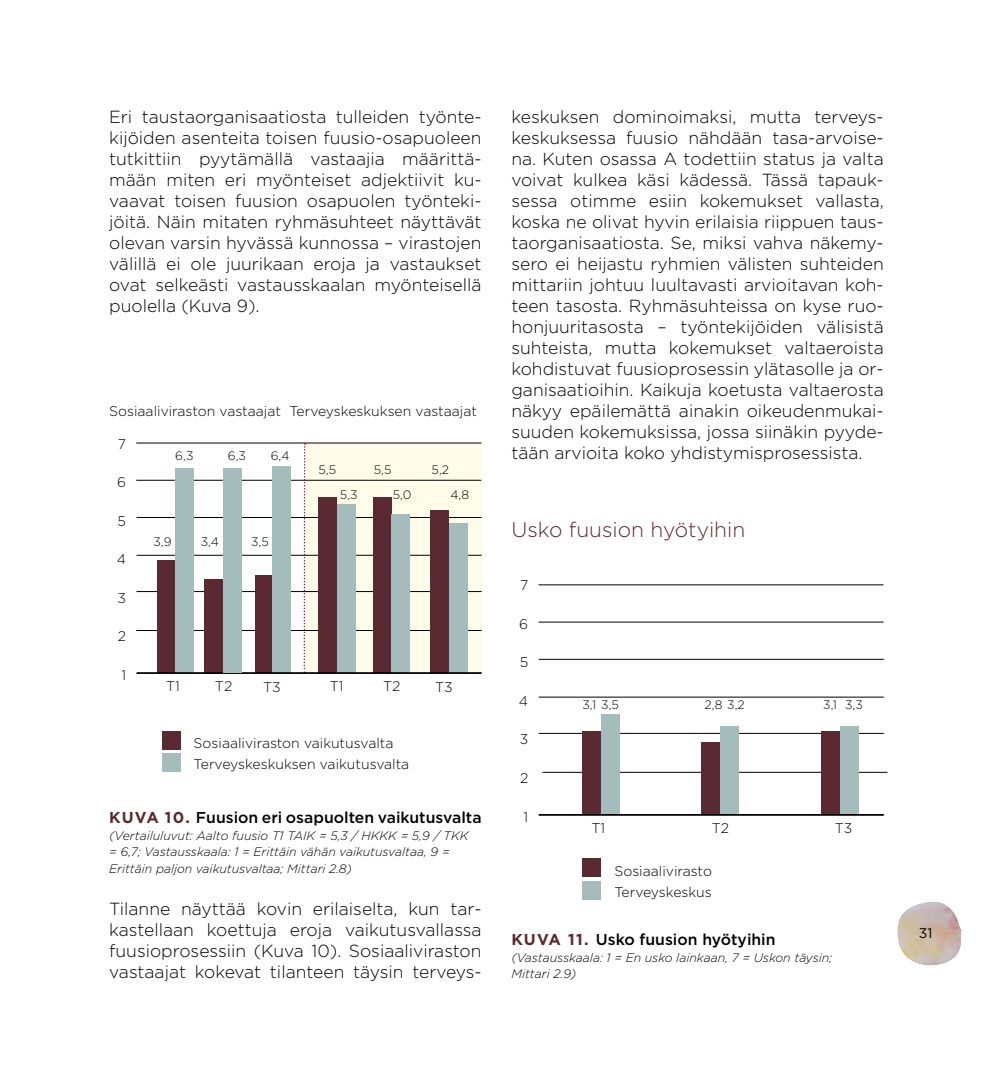
<style>
.page{position:relative;width:993px;height:1092px;background:#fff}
.page>*{position:absolute;margin:0;border:0;box-sizing:border-box;transform-origin:0 0}
.t1{font:300 21px "Gotham";color:#5a2931}
.t2{font:300 17.5px/21px "Gotham";color:#000;text-align:justify}
.t3{font:500 15.75px "Gotham";color:#000}
.t4{font:300 14px/21px "Gotham";color:#000}
.t5{font:14px "Gotham";color:#000}
.t6{font:italic 300 12.25px/16.6px "Gotham";color:#000}
.t7{font:300 12.25px "Gotham";color:#000}
.s1{font-weight:700;color:#5a2931}
</style>
<div class="page">
<svg style="left:897px;top:901px;width:65px;height:65px"></svg>
<div style="left:303px;top:443px;width:178px;height:231px;background:#fffdea"></div>
<hr style="left:136px;top:630px;width:345px;height:1px;background:#000">
<hr style="left:136px;top:555px;width:345px;height:1px;background:#000">
<hr style="left:136px;top:591px;width:345px;height:1px;background:#000">
<hr style="left:136px;top:517px;width:345px;height:1px;background:#000">
<div style="left:157px;top:560px;width:18px;height:113px;background:#5a2931"></div>
<div style="left:204px;top:579px;width:19px;height:94px;background:#5a2931"></div>
<div style="left:255px;top:574px;width:19px;height:98px;background:#5a2931"></div>
<div style="left:317px;top:497px;width:19px;height:175px;background:#5a2931"></div>
<div style="left:372px;top:497px;width:19px;height:175px;background:#5a2931"></div>
<div style="left:430px;top:510px;width:19px;height:162px;background:#5a2931"></div>
<div style="left:336px;top:504px;width:19px;height:169px;background:#a5bcbc"></div>
<div style="left:391px;top:514px;width:19px;height:159px;background:#a5bcbc"></div>
<div style="left:449px;top:523px;width:19px;height:149px;background:#a5bcbc"></div>
<div style="left:162px;top:730px;width:18px;height:19px;background:#5a2931"></div>
<div style="left:162px;top:753px;width:18px;height:19px;background:#a5bcbc"></div>
<hr style="left:136px;top:442px;width:345px;height:1px;background:#000">
<hr style="left:136px;top:480px;width:345px;height:1px;background:#000">
<svg style="left:303px;top:443px;width:2px;height:229px"></svg>
<div style="left:175px;top:468px;width:18px;height:205px;background:#a5bcbc"></div>
<div style="left:272px;top:465px;width:18px;height:207px;background:#a5bcbc"></div>
<hr style="left:136px;top:672px;width:345px;height:2px;background:#000">
<div style="left:223px;top:468px;width:19px;height:205px;background:#a5bcbc"></div>
<hr style="left:542px;top:772px;width:345px;height:1px;background:#000">
<hr style="left:538px;top:696px;width:345px;height:1px;background:#000">
<hr style="left:538px;top:733px;width:345px;height:1px;background:#000">
<hr style="left:538px;top:659px;width:345px;height:1px;background:#000">
<div style="left:581px;top:731px;width:19px;height:83px;background:#5a2931"></div>
<div style="left:701px;top:742px;width:19px;height:72px;background:#5a2931"></div>
<div style="left:820px;top:731px;width:19px;height:83px;background:#5a2931"></div>
<div style="left:600px;top:714px;width:19px;height:100px;background:#a5bcbc"></div>
<div style="left:720px;top:726px;width:19px;height:88px;background:#a5bcbc"></div>
<div style="left:839px;top:726px;width:19px;height:88px;background:#a5bcbc"></div>
<hr style="left:538px;top:814px;width:345px;height:1px;background:#000">
<div style="left:581px;top:858px;width:19px;height:18px;background:#5a2931"></div>
<div style="left:581px;top:880px;width:19px;height:19px;background:#a5bcbc"></div>
<hr style="left:538px;top:584px;width:345px;height:1px;background:#000">
<hr style="left:538px;top:621px;width:345px;height:1px;background:#000">
<p class="t2" style="left:109px;top:106px;width:374px">Eri taustaorganisaatiosta tulleiden työnte&shy;kijöiden asenteita toisen fuusio-osapuoleen tutkittiin pyytämällä vastaajia määrittä&shy;mään miten eri myönteiset adjektiivit ku&shy;vaavat toisen fuusion osapuolen työnteki&shy;jöitä. Näin mitaten ryhmäsuhteet näyttävät olevan varsin hyvässä kunnossa – virastojen välillä ei ole juurikaan eroja ja vastaukset ovat selkeästi vastausskaalan myönteisellä puolella (Kuva 9).</p>
<p class="t4" style="left:109px;top:400px;width:369px">Sosiaaliviraston vastaajat Terveyskeskuksen vastaajat</p>
<p class="t4" style="left:118px;top:432px;width:10px">7</p>
<p class="t4" style="left:117px;top:471px;width:10px">6</p>
<p class="t4" style="left:118px;top:509px;width:10px">5</p>
<p class="t4" style="left:117px;top:548px;width:11px">4</p>
<p class="t4" style="left:117px;top:586px;width:10px">3</p>
<p class="t4" style="left:118px;top:625px;width:10px">2</p>
<p class="t4" style="left:121px;top:663px;width:6px">1</p>
<p class="t7" style="left:175px;top:447px;width:20px">6,3</p>
<p class="t7" style="left:228px;top:447px;width:20px">6,3</p>
<p class="t7" style="left:270px;top:447px;width:20px">6,4</p>
<p class="t7" style="left:318px;top:461px;width:19px">5,5</p>
<p class="t7" style="left:373px;top:461px;width:19px">5,5</p>
<p class="t7" style="left:431px;top:461px;width:19px">5,2</p>
<p class="t7" style="left:340px;top:487px;width:19px">5,3</p>
<p class="t7" style="left:393px;top:487px;width:20px">5,0</p>
<p class="t7" style="left:450px;top:487px;width:20px">4,8</p>
<p class="t7" style="left:153px;top:534px;width:20px">3,9</p>
<p class="t7" style="left:201px;top:534px;width:20px">3,4</p>
<p class="t7" style="left:251px;top:534px;width:19px">3,5</p>
<p class="t4" style="left:166px;top:675px;width:15px">T1</p>
<p class="t4" style="left:215px;top:675px;width:19px">T2</p>
<p class="t4" style="left:263px;top:675px;width:19px">T3</p>
<p class="t4" style="left:329px;top:675px;width:15px">T1</p>
<p class="t4" style="left:383px;top:675px;width:19px">T2</p>
<p class="t4" style="left:435px;top:675px;width:19px">T3</p>
<p class="t4" style="left:193px;top:732px;width:217px">Sosiaaliviraston vaikutusvalta<br>Terveyskeskuksen vaikutusvalta</p>
<p class="t3" style="left:109px;top:807px;width:374px"><span class="s1">KUVA 10.</span> Fuusion eri osapuolten vaikutusvalta</p>
<p class="t6" style="left:109px;top:826px;width:360px">(Vertailuluvut: Aalto fuusio T1 TAIK = 5,3 / HKKK = 5,9 / TKK = 6,7; Vastausskaala: 1 = Erittäin vähän vaikutusvaltaa, 9 =<br>Erittäin paljon vaikutusvaltaa; Mittari 2.8)</p>
<p class="t2" style="left:109px;top:897px;width:374px">Tilanne näyttää kovin erilaiselta, kun tar&shy;kastellaan koettuja eroja vaikutusvallassa fuusioprosessiin (Kuva 10). Sosiaaliviraston vastaajat kokevat tilanteen täysin terveys-</p>
<p class="t2" style="left:511px;top:106px;width:374px">keskuksen dominoimaksi, mutta terveys&shy;keskuksessa fuusio nähdään tasa-arvoise&shy;na. Kuten osassa A todettiin status ja valta voivat kulkea käsi kädessä. Tässä tapauk&shy;sessa otimme esiin kokemukset vallasta, koska ne olivat hyvin erilaisia riippuen taus&shy;taorganisaatiosta. Se, miksi vahva näkemy&shy;sero ei heijastu ryhmien välisten suhteiden mittariin johtuu luultavasti arvioitavan koh&shy;teen tasosta. Ryhmäsuhteissa on kyse ruo&shy;honjuuritasosta – työntekijöiden välisistä suhteista, mutta kokemukset valtaeroista kohdistuvat fuusioprosessin ylätasolle ja or&shy;ganisaatioihin. Kaikuja koetusta valtaerosta näkyy epäilemättä ainakin oikeudenmukai&shy;suuden kokemuksissa, jossa siinäkin pyyde&shy;tään arvioita koko yhdistymisprosessista.</p>
<p class="t1" style="left:511px;top:516px;width:235px">Usko fuusion hyötyihin</p>
<p class="t4" style="left:520px;top:574px;width:10px">7</p>
<p class="t4" style="left:519px;top:613px;width:10px">6</p>
<p class="t4" style="left:519px;top:651px;width:10px">5</p>
<p class="t4" style="left:519px;top:690px;width:11px">4</p>
<p class="t4" style="left:519px;top:728px;width:10px">3</p>
<p class="t4" style="left:520px;top:767px;width:10px">2</p>
<p class="t4" style="left:523px;top:805px;width:6px">1</p>
<p class="t7" style="left:582px;top:697px;width:38px">3,1 3,5</p>
<p class="t7" style="left:704px;top:697px;width:42px">2,8 3,2</p>
<p class="t7" style="left:823px;top:697px;width:41px">3,1 3,3</p>
<p class="t4" style="left:591px;top:817px;width:15px">T1</p>
<p class="t4" style="left:711px;top:817px;width:19px">T2</p>
<p class="t4" style="left:834px;top:817px;width:19px">T3</p>
<p class="t4" style="left:614px;top:859px;width:99px">Sosiaalivirasto<br>Terveyskeskus</p>
<p class="t3" style="left:511px;top:929px;width:265px"><span class="s1">KUVA 11.</span> Usko fuusion hyötyihin</p>
<p class="t6" style="left:511px;top:948px;width:322px">(Vastausskaala: 1 = En usko lainkaan, 7 = Uskon täysin;<br>Mittari 2.9)</p>
<p class="t5" style="left:918px;top:923px;width:15px">31</p>
</div>
